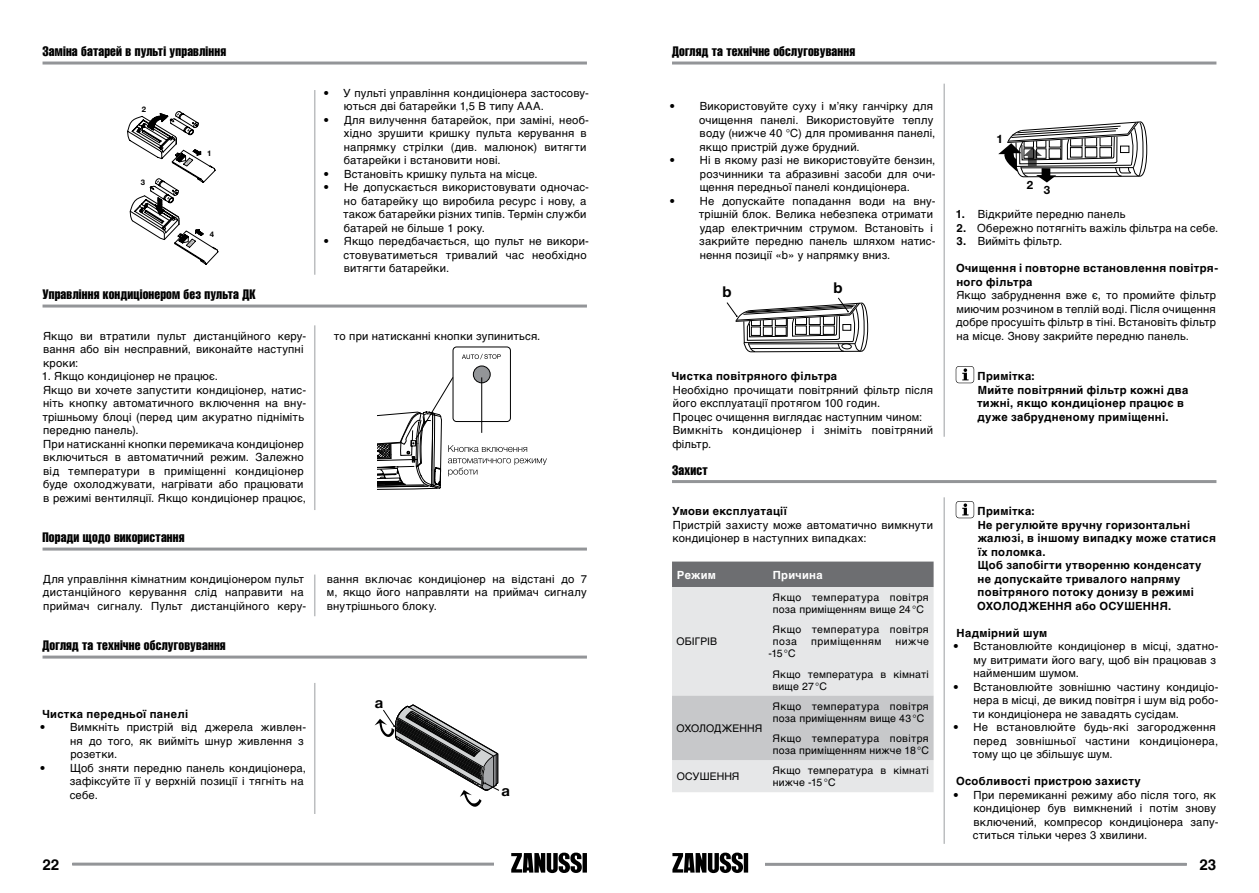
<style>
.page{position:relative;width:1259px;height:893px;background:#fff}
.page>*{position:absolute;margin:0;border:0;box-sizing:border-box;transform-origin:0 0}
.t1{font:700 15px "Helvetica LTCYR";color:#000}
.t2{font:700 15px "Helvetica Neue LTCYR";color:#000}
.t3{font:700 14.85px "Helvetica Neue LTCYR";color:#000}
.t4{font:extra-condensed 13.5px "Helvetica LTCYR";letter-spacing:.015em;color:#000}
.t5{font:700 11.7px "Helvetica Neue LTCYR";color:#000}
.t6{font:11.25px/13.5px "Helvetica LTCYR";letter-spacing:.015em;color:#000}
.t7{font:700 11.25px/13.5px "Helvetica LTCYR";letter-spacing:.025em;color:#000}
.t8{font:700 11.25px "Helvetica LTCYR";letter-spacing:.025em;color:#fff}
.t9{font:10.5px/12px "Helvetica LTCYR";letter-spacing:.025em;color:#000}
.t10{font:10.5px "Helvetica LTCYR";letter-spacing:.045em;color:#000}
.t11{font:10.5px "Helvetica LTCYR";letter-spacing:-.005em;color:#000}
.t12{font:10.5px "Helvetica LTCYR";color:#000}
.t13{font:700 7.8px "Helvetica Neue LTCYR";color:#000}
.s1{font-weight:700}
</style>
<div class="page">
<hr style="left:73px;top:863px;width:420px;height:3px;background:#939598">
<hr style="left:766px;top:863px;width:420px;height:3px;background:#939598">
<svg style="left:511px;top:853px;width:76px;height:20px"></svg>
<svg style="left:672px;top:853px;width:76px;height:20px"></svg>
<hr style="left:43px;top:62px;width:544px;height:3px;background:#939598">
<hr style="left:672px;top:62px;width:544px;height:3px;background:#939598">
<hr style="left:672px;top:480px;width:544px;height:3px;background:#939598">
<hr style="left:43px;top:305px;width:544px;height:3px;background:#939598">
<hr style="left:43px;top:548px;width:544px;height:3px;background:#939598">
<hr style="left:43px;top:656px;width:544px;height:3px;background:#939598">
<hr style="left:314px;top:90px;width:1px;height:185px;background:#bcbec0">
<hr style="left:943px;top:84px;width:2px;height:353px;background:#bcbec0">
<hr style="left:943px;top:497px;width:2px;height:347px;background:#bcbec0">
<hr style="left:314px;top:325px;width:1px;height:185px;background:#bcbec0">
<hr style="left:314px;top:575px;width:1px;height:41px;background:#bcbec0">
<hr style="left:314px;top:683px;width:1px;height:131px;background:#bcbec0">
<svg style="left:127px;top:111px;width:91px;height:154px"></svg>
<div style="left:139px;top:105px;width:10px;height:9px;background:#fff;border-radius:50%"></div>
<div style="left:137px;top:177px;width:11px;height:11px;background:#fff;border-radius:50%"></div>
<div style="left:207px;top:230px;width:10px;height:10px;background:#fff;border-radius:50%"></div>
<svg style="left:726px;top:297px;width:142px;height:55px"></svg>
<div style="left:841px;top:343px;width:11px;height:6px;border:1px solid #000;border-radius:50%"></div>
<div style="left:672px;top:562px;width:261px;height:25px;background:#6d6e71"></div>
<div style="left:672px;top:587px;width:261px;height:205px;background:#e6e7e8"></div>
<div style="left:672px;top:696px;width:261px;height:64px;background:#c7c8ca"></div>
<svg style="left:998px;top:121px;width:148px;height:62px"></svg>
<svg style="left:955px;top:366px;width:19px;height:17px"></svg>
<div style="left:956px;top:367px;width:17px;height:16px;background:#fff;border-radius:3px"></div>
<svg style="left:962px;top:368px;width:6px;height:12px"></svg>
<svg style="left:955px;top:501px;width:19px;height:17px"></svg>
<div style="left:956px;top:502px;width:17px;height:16px;background:#fff;border-radius:3px"></div>
<svg style="left:962px;top:503px;width:6px;height:12px"></svg>
<svg style="left:377px;top:347px;width:170px;height:143px"></svg>
<svg style="left:374px;top:704px;width:125px;height:103px"></svg>
<p class="t4" style="left:43px;top:44px;width:185px">Заміна батарей в пульті управління</p>
<p class="t4" style="left:672px;top:44px;width:185px">Догляд та технічне обслуговування</p>
<p class="t13" style="left:142px;top:105px;width:6px">2</p>
<p class="t13" style="left:141px;top:178px;width:6px">3</p>
<p class="t13" style="left:207px;top:149px;width:6px">1</p>
<p class="t13" style="left:210px;top:230px;width:6px">4</p>
<p class="t4" style="left:43px;top:287px;width:215px">Управління кондиціонером без пульта ДК</p>
<p class="t6" style="left:43px;top:329px;width:265px">Якщо ви втратили пульт дистанційного керу&shy;вання або він несправний, виконайте наступні кроки:</p>
<p class="t6" style="left:42px;top:369px;width:266px">1. Якщо кондиціонер не працює.<br>Якщо ви хочете запустити кондиціонер, натис&shy;ніть кнопку автоматичного включення на вну&shy;трішньому блоці (перед цим акуратно підніміть передню панель).<br>При натисканні кнопки перемикача кондиціонер включиться в автоматичний режим. Залежно від температури в приміщенні кондиціонер буде охолоджувати, нагрівати або працювати в режимі вентиляції. Якщо кондиціонер працює,</p>
<p class="t4" style="left:43px;top:530px;width:144px">Поради щодо використання</p>
<p class="t6" style="left:43px;top:572px;width:265px">Для управління кімнатним кондиціонером пульт дистанційного керування слід направити на приймач сигналу. Пульт дистанційного керу-</p>
<p class="t4" style="left:43px;top:638px;width:185px">Догляд та технічне обслуговування</p>
<p class="t6" style="left:344px;top:86px;width:247px;text-indent:-20px">• У пульті управління кондиціонера застосову&shy;ються дві батарейки 1,5 В типу ААА.</p>
<p class="t6" style="left:344px;top:113px;width:247px;text-indent:-20px">• Для вилучення батарейок, при заміні, необ&shy;хідно зрушити кришку пульта керування в напрямку стрілки (див. малюнок) витягти батарейки і встановити нові.</p>
<p class="t6" style="left:324px;top:167px;width:216px">• Встановіть кришку пульта на місце.</p>
<p class="t6" style="left:343px;top:180px;width:247px;text-indent:-19px">• Не допускається використовувати одночас&shy;но батарейку що виробила ресурс і нову, а також батарейки різних типів. Термін служби батарей не більше 1 року.</p>
<p class="t6" style="left:343px;top:234px;width:247px;text-indent:-20px">• Якщо передбачається, що пульт не викори&shy;стовуватиметься тривалий час необхідно витягти батарейки.</p>
<p class="t6" style="left:334px;top:329px;width:208px">то при натисканні кнопки зупиниться.</p>
<p class="t6" style="left:327px;top:572px;width:262px;text-align:justify">вання включає кондиціонер на відстані до 7 м, якщо його направляти на приймач сигналу внутрішнього блоку.</p>
<p class="t7" style="left:42px;top:707px;width:147px">Чистка передньої панелі</p>
<p class="t6" style="left:70px;top:720px;width:237px;text-indent:-30px">• Вимкніть пристрій від джерела живлен&shy;ня до того, як вийміть шнур живлення з розетки.</p>
<p class="t6" style="left:70px;top:761px;width:238px;text-indent:-30px">• Щоб зняти передню панель кондиціонера, зафіксуйте її у верхній позиції і тягніть на себе.</p>
<h2 class="t3" style="left:375px;top:694px;width:10px">a</h2>
<h2 class="t3" style="left:501px;top:782px;width:10px">a</h2>
<p class="t6" style="left:699px;top:99px;width:238px;text-indent:-30px">• Використовуйте суху і м’яку ганчірку для очищення панелі. Використовуйте теплу воду (нижче 40 °С) для промивання панелі, якщо пристрій дуже брудний.</p>
<p class="t6" style="left:699px;top:153px;width:237px;text-align:justify;text-indent:-30px">• Ні в якому разі не використовуйте бензин, розчинники та абразивні засоби для очи&shy;щення передньої панелі кондиціонера.</p>
<p class="t6" style="left:699px;top:194px;width:238px;text-indent:-29px">• Не допускайте попадання води на вну&shy;трішній блок. Велика небезпека отримати удар електричним струмом. Встановіть і закрийте передню панель шляхом натис&shy;нення позиції «b» у напрямку вниз.</p>
<h1 class="t2" style="left:722px;top:283px;width:11px">b</h1>
<h1 class="t2" style="left:833px;top:279px;width:11px">b</h1>
<p class="t7" style="left:672px;top:369px;width:167px">Чистка повітряного фільтра</p>
<p class="t6" style="left:672px;top:383px;width:262px">Необхідно прочищати повітряний фільтр після його експлуатації протягом 100 годин.<br>Процес очищення виглядає наступним чином:<br>Вимкніть кондиціонер і зніміть повітряний фільтр.</p>
<p class="t4" style="left:672px;top:462px;width:37px">Захист</p>
<p class="t7" style="left:672px;top:504px;width:116px">Умови експлуатації</p>
<p class="t6" style="left:672px;top:518px;width:262px">Пристрій захисту може автоматично вимкнути кондиціонер в наступних випадках:</p>
<p class="t8" style="left:677px;top:568px;width:41px">Режим</p>
<p class="t8" style="left:773px;top:568px;width:51px">Причина</p>
<p class="t12" style="left:676px;top:636px;width:42px">ОБІГРІВ</p>
<p class="t9" style="left:772px;top:592px;width:158px">Якщо температура повітря поза приміщенням вище 24°С</p>
<p class="t9" style="left:772px;top:624px;width:158px">Якщо температура повітря поза</p>
<p class="t10" style="left:811px;top:636px;width:72px">приміщенням</p>
<p class="t9" style="left:895px;top:636px;width:35px">нижче</p>
<p class="t9" style="left:772px;top:644px;width:158px;line-height:20.2px;text-indent:-4px">-15°С<br>Якщо температура в кімнаті</p>
<p class="t9" style="left:772px;top:680px;width:56px">вище 27°С</p>
<p class="t11" style="left:676px;top:722px;width:87px">ОХОЛОДЖЕННЯ</p>
<p class="t9" style="left:772px;top:700px;width:158px">Якщо температура повітря поза приміщенням вище 43°С</p>
<p class="t9" style="left:772px;top:732px;width:158px">Якщо температура повітря поза приміщенням нижче 18°С</p>
<p class="t9" style="left:676px;top:770px;width:64px">ОСУШЕННЯ</p>
<p class="t9" style="left:772px;top:764px;width:158px">Якщо температура в кімнаті нижче -15°С</p>
<p class="t5" style="left:996px;top:133px;width:8px">1</p>
<p class="t5" style="left:1026px;top:181px;width:25px">2 3</p>
<p class="t6" style="left:955px;top:207px;width:171px"><span class="s1">1.</span> Відкрийте передню панель</p>
<p class="t6" style="left:956px;top:221px;width:263px"><span class="s1">2.</span> Обережно потягніть важіль фільтра на себе.</p>
<p class="t6" style="left:956px;top:234px;width:107px"><span class="s1">3.</span> Вийміть фільтр.</p>
<p class="t7" style="left:956px;top:261px;width:264px">Очищення і повторне встановлення повітря&shy;ного фільтра</p>
<p class="t6" style="left:956px;top:288px;width:262px;text-align:justify">Якщо забруднення вже є, то промийте фільтр миючим розчином в теплій воді. Після очищення добре просушіть фільтр в тіні. Встановіть фільтр на місце. Знову закрийте передню панель.</p>
<p class="t7" style="left:977px;top:369px;width:213px">Примітка:<br>Мийте повітряний фільтр кожні два тижні, якщо кондиціонер працює в дуже забрудненому приміщенні.</p>
<p class="t7" style="left:977px;top:504px;width:240px">Примітка:<br>Не регулюйте вручну горизонтальні жалюзі, в іншому випадку може статися їх поломка.<br>Щоб запобігти утворенню конденсату не допускайте тривалого напряму повітряного потоку донизу в режимі<br>ОХОЛОДЖЕННЯ або ОСУШЕННЯ.</p>
<p class="t7" style="left:956px;top:626px;width:92px">Надмірний шум</p>
<p class="t6" style="left:973px;top:639px;width:247px;text-indent:-20px">• Встановлюйте кондиціонер в місці, здатно&shy;му витримати його вагу, щоб він працював з найменшим шумом.</p>
<p class="t6" style="left:972px;top:680px;width:247px;text-align:justify;text-indent:-19px">• Встановлюйте зовнішню частину кондиціо&shy;нера в місці, де викид повітря і шум від робо&shy;ти кондиціонера не завадять сусідам.</p>
<p class="t6" style="left:972px;top:720px;width:247px;text-indent:-19px">• Не встановлюйте будь-які загородження перед зовнішньої частини кондиціонера, тому що це збільшує шум.</p>
<p class="t7" style="left:956px;top:774px;width:186px">Особливості пристрою захисту</p>
<p class="t6" style="left:973px;top:788px;width:247px;text-indent:-20px">• При перемиканні режиму або після того, як кондиціонер був вимкнений і потім знову включений, компресор кондиціонера запу&shy;ститься тільки через 3 хвилини.</p>
<h1 class="t1" style="left:43px;top:856px;width:18px">22</h1>
<h1 class="t1" style="left:1199px;top:856px;width:18px">23</h1>
</div>
